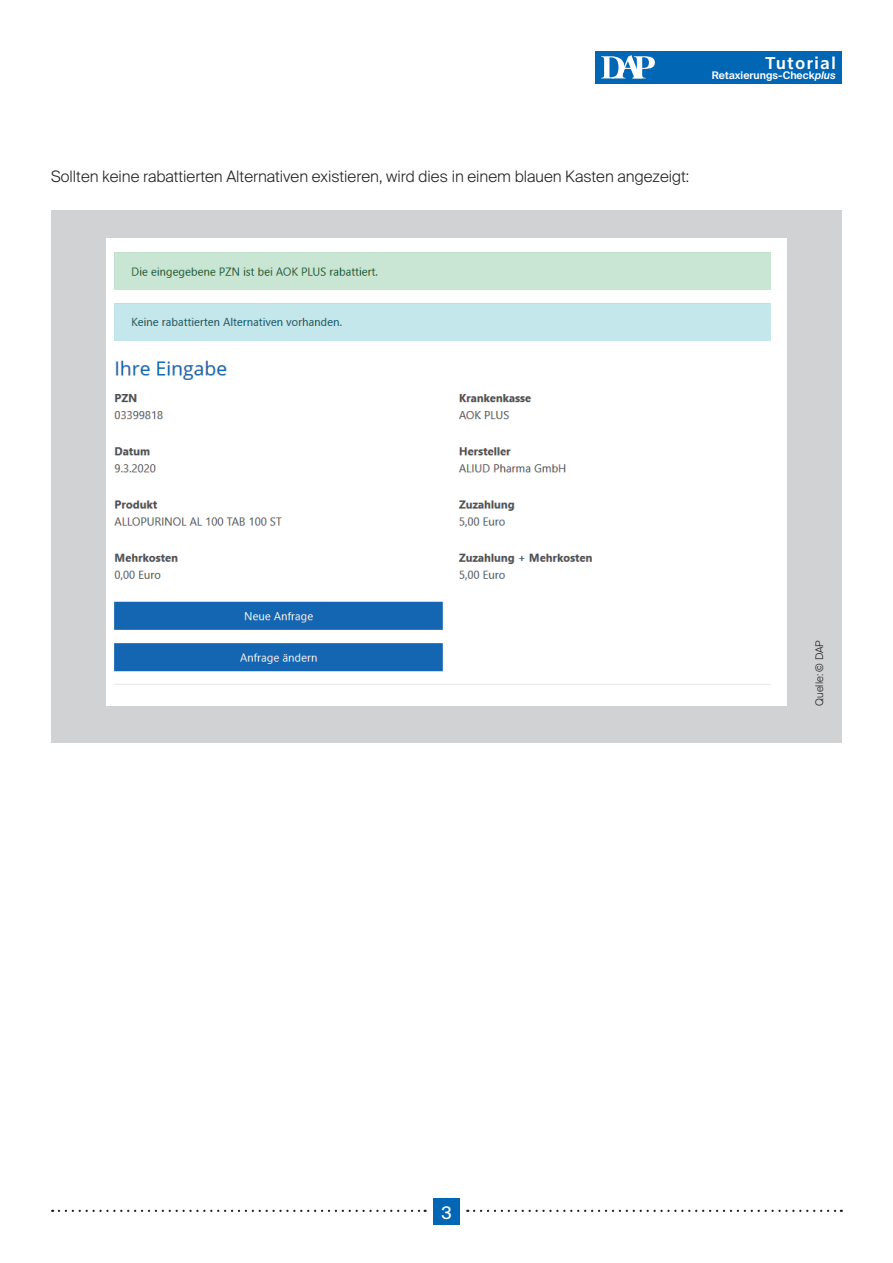
<style>
.page{position:relative;width:893px;height:1263px;background:#fff}
.page>*{position:absolute;margin:0;border:0;box-sizing:border-box;transform-origin:0 0}
.t1{font:17.25px "Suisse Intl";color:#fff}
.t2{font:600 16.5px "Suisse Sign";letter-spacing:.1em;color:#fff}
.t3{font:300 15.75px "Suisse Intl";color:#231f20}
.t4{font:600 10.5px "Suisse Intl";color:#fff}
.t5{font:300 10.5px "Suisse Intl";color:#231f20}
.s1{font-style:italic}
</style>
<div class="page">
<svg style="left:59px;top:1210px;width:367px;height:2px"></svg>
<div style="left:433px;top:1198px;width:27px;height:27px;background:#0166b3"></div>
<svg style="left:474px;top:1210px;width:368px;height:2px"></svg>
<div style="left:51px;top:210px;width:791px;height:533px;background:#d1d2d4"></div>
<img style="left:106px;top:238px;width:681px;height:467px">
<div style="left:595px;top:51px;width:247px;height:33px;background:#0166b3"></div>
<svg style="left:601px;top:55px;width:54px;height:23px"></svg>
<p class="t2" style="left:766px;top:53px;width:72px">Tutorial</p>
<p class="t4" style="left:712px;top:70px;width:125px">Retaxierungs-Check<span class="s1">plus</span></p>
<p class="t3" style="left:51px;top:168px;width:640px">Sollten keine rabattierten Alternativen existieren, wird dies in einem blauen Kasten angezeigt:</p>
<p class="t5" style="left:813px;top:706px;width:67px;rotate:-90deg">Quelle: © DAP</p>
<p class="t1" style="left:441px;top:1202px;width:12px">3</p>
</div>
